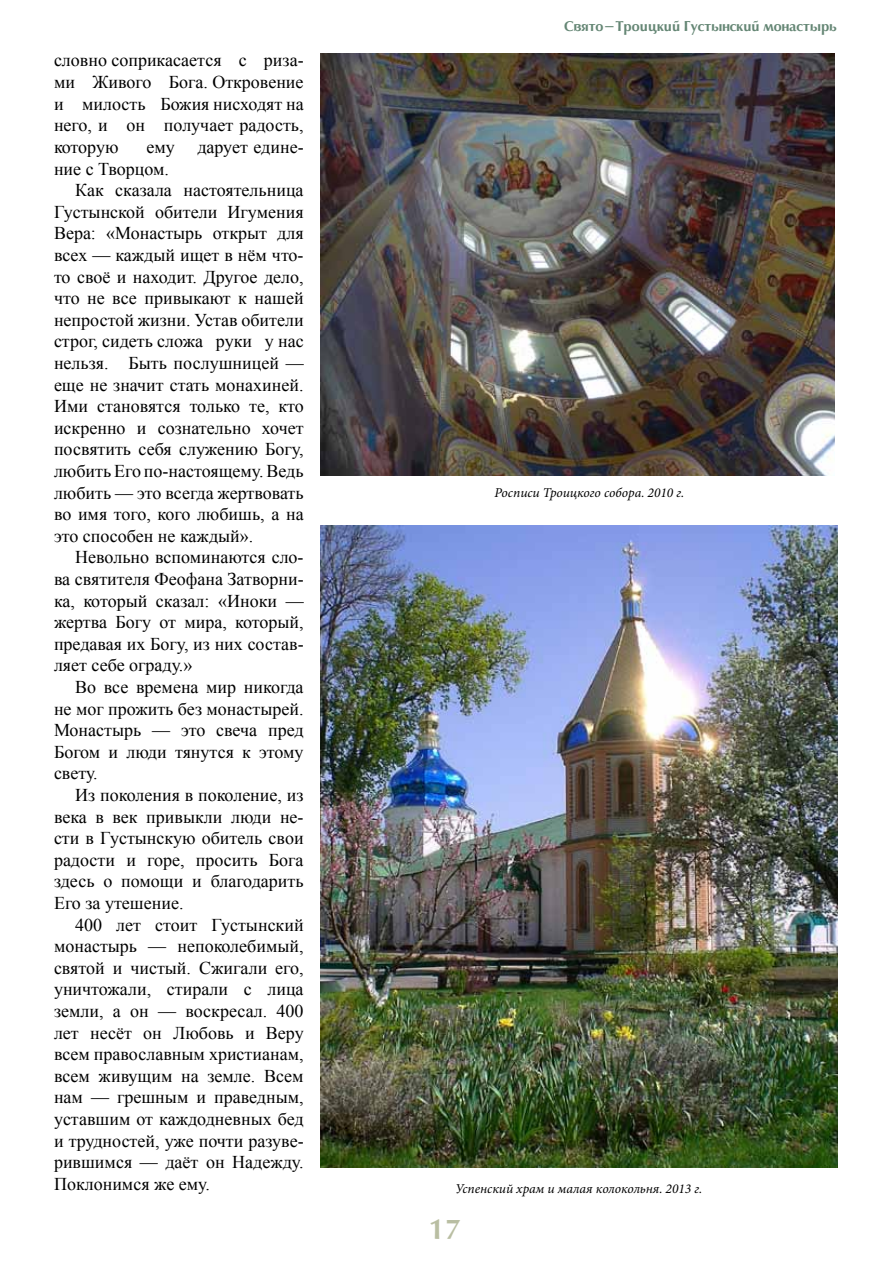
<style>
.page{position:relative;width:893px;height:1263px;background:#fff}
.page>*{position:absolute;margin:0;border:0;box-sizing:border-box;transform-origin:0 0}
.t1{font:700 27px "Opium";color:#b9bea2}
.t2{font:18px/21.6px "Times New Roman";color:#000;text-align:justify}
.t3{font:italic 13.5px "Minion Pro";color:#000}
.t4{font:700 13.5px "Opium";color:#648674}
</style>
<div class="page">
<img style="left:321px;top:53px;width:514px;height:422px">
<img style="left:321px;top:525px;width:517px;height:642px">
<p class="t2" style="left:54px;top:49px;width:251px">словно соприкасается с риза&shy;ми Живого Бога. Откровение и милость Божия нисходят на него, и он получает радость, которую</p>
<p class="t2" style="left:54px;top:136px;width:251px;text-indent:93px">ему дарует едине&shy;ние с Творцом.</p>
<p class="t2" style="left:54px;top:179px;width:251px;text-indent:21px">Как сказала настоятельница Густынской обители Игумения Вера: «Монастырь открыт для всех — каждый ищет в нём что&shy;то своё и находит. Другое дело, что не все привыкают к нашей непростой жизни. Устав обители строг, сидеть сложа руки у нас нельзя. Быть послушницей — еще не значит стать монахиней.<br>Ими становятся только те, кто искренно и сознательно хочет посвятить себя служению Богу, любить Его по-настоящему. Ведь любить — это всегда жертвовать во имя того, кого любишь, а на это способен не каждый».</p>
<p class="t2" style="left:54px;top:546px;width:251px;text-indent:21px">Невольно вспоминаются сло&shy;ва святителя Феофана Затворни&shy;ка, который сказал: «Иноки — жертва Богу от мира, который, предавая их Богу, из них состав&shy;ляет себе ограду.»</p>
<p class="t2" style="left:54px;top:676px;width:251px;text-indent:21px">Во все времена мир никогда не мог прожить без монастырей.<br>Монастырь — это свеча пред Богом и люди тянутся к этому свету.</p>
<p class="t2" style="left:54px;top:784px;width:251px;text-indent:21px">Из поколения в поколение, из века в век привыкли люди не&shy;сти в Густынскую обитель свои радости и горе, просить Бога здесь о помощи и благодарить Его за утешение.</p>
<p class="t2" style="left:54px;top:913px;width:251px;text-indent:21px">400 лет стоит Густынский монастырь — непоколебимый, святой и чистый. Сжигали его, уничтожали, стирали с лица земли, а он — воскресал. 400 лет несёт он Любовь и Веру всем православным христианам, всем живущим на земле. Всем нам — грешным и праведным, уставшим от каждодневных бед и трудностей, уже почти разуве&shy;рившимся — даёт он Надежду.<br>Поклонимся же ему.</p>
<p class="t4" style="left:564px;top:17px;width:274px">Свято-Троицкий Густынский монастырь</p>
<p class="t3" style="left:494px;top:483px;width:191px">Росписи Троицкого собора. 2010 г.</p>
<p class="t3" style="left:455px;top:1179px;width:248px">Успенский храм и малая колокольня. 2013 г.</p>
<h1 class="t1" style="left:429px;top:1210px;width:33px">17</h1>
</div>
